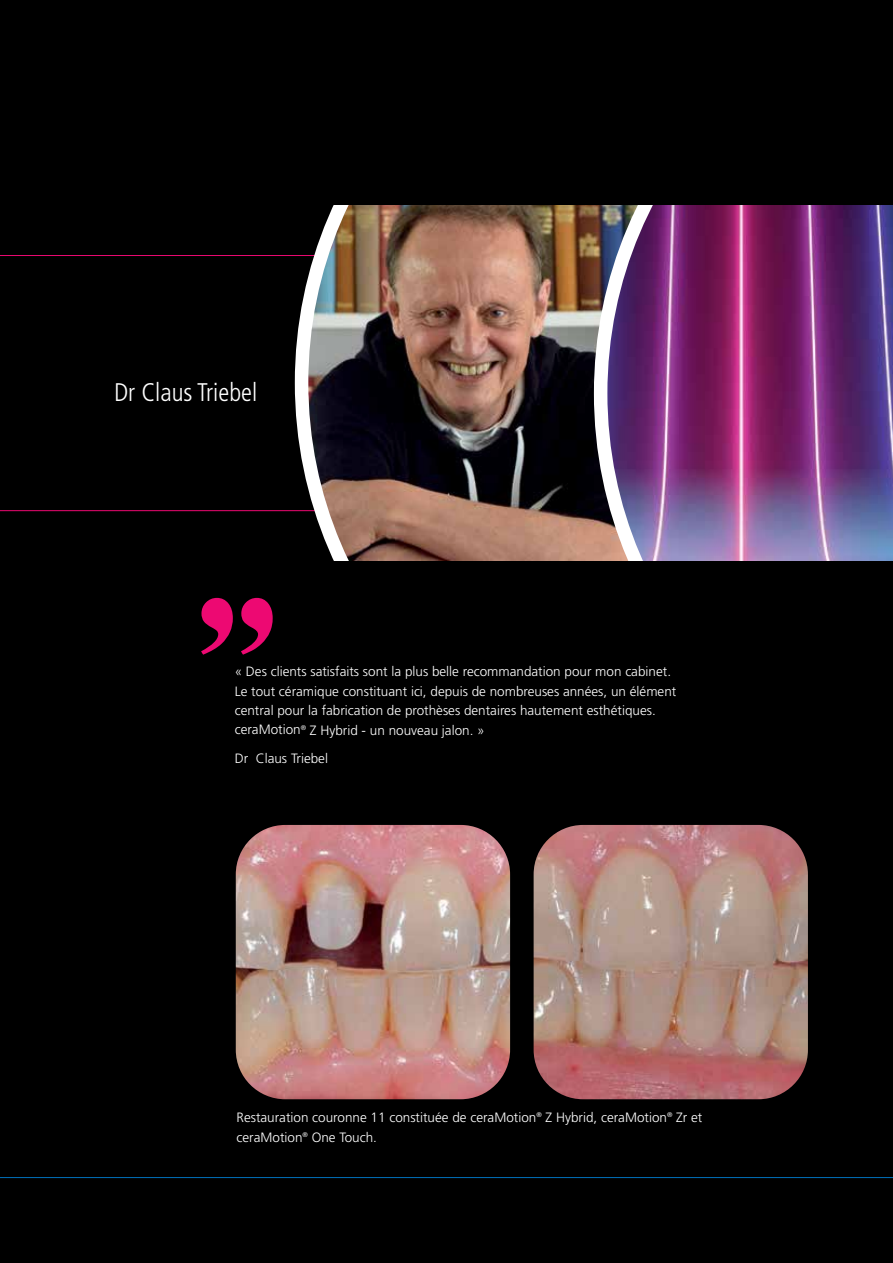
<style>
.page{position:relative;width:893px;height:1263px;background:#000}
.page>*{position:absolute;margin:0;border:0;box-sizing:border-box;transform-origin:0 0}
.t1{font:206.55px "Engravers";color:#ed0972}
.t2{font:300 condensed 25.5px "Frutiger LT Std";color:#fff}
.t3{font:300 13.5px/19.5px "Frutiger LT Std";color:#fff}
</style>
<div class="page">
<hr style="left:0;top:255px;width:893px;height:1px;background:#ed0972">
<hr style="left:0;top:510px;width:893px;height:1px;background:#ed0972">
<img style="left:295px;top:205px;width:299px;height:356px">
<img style="left:594px;top:205px;width:299px;height:356px">
<img style="left:534px;top:825px;width:274px;height:274px">
<img style="left:236px;top:825px;width:274px;height:274px">
<hr style="left:0;top:1177px;width:893px;height:1px;background:#0072bc">
<h2 class="t2" style="left:114px;top:378px;width:145px">Dr Claus Triebel</h2>
<h1 class="t1" style="left:176px;top:548px;width:124px">"</h1>
<p class="t3" style="left:235px;top:662px;width:443px">« Des clients satisfaits sont la plus belle recommandation pour mon cabinet.<br>Le tout céramique constituant ici, depuis de nombreuses années, un élément central pour la fabrication de prothèses dentaires hautement esthétiques. ceraMotion<sup>®</sup> Z Hybrid - un nouveau jalon. »</p>
<p class="t3" style="left:235px;top:748px;width:95px">Dr Claus Triebel</p>
<p class="t3" style="left:237px;top:1108px;width:467px">Restauration couronne 11 constituée de ceraMotion<sup>®</sup> Z Hybrid, ceraMotion<sup>®</sup> Zr et ceraMotion<sup>®</sup> One Touch.</p>
</div>
